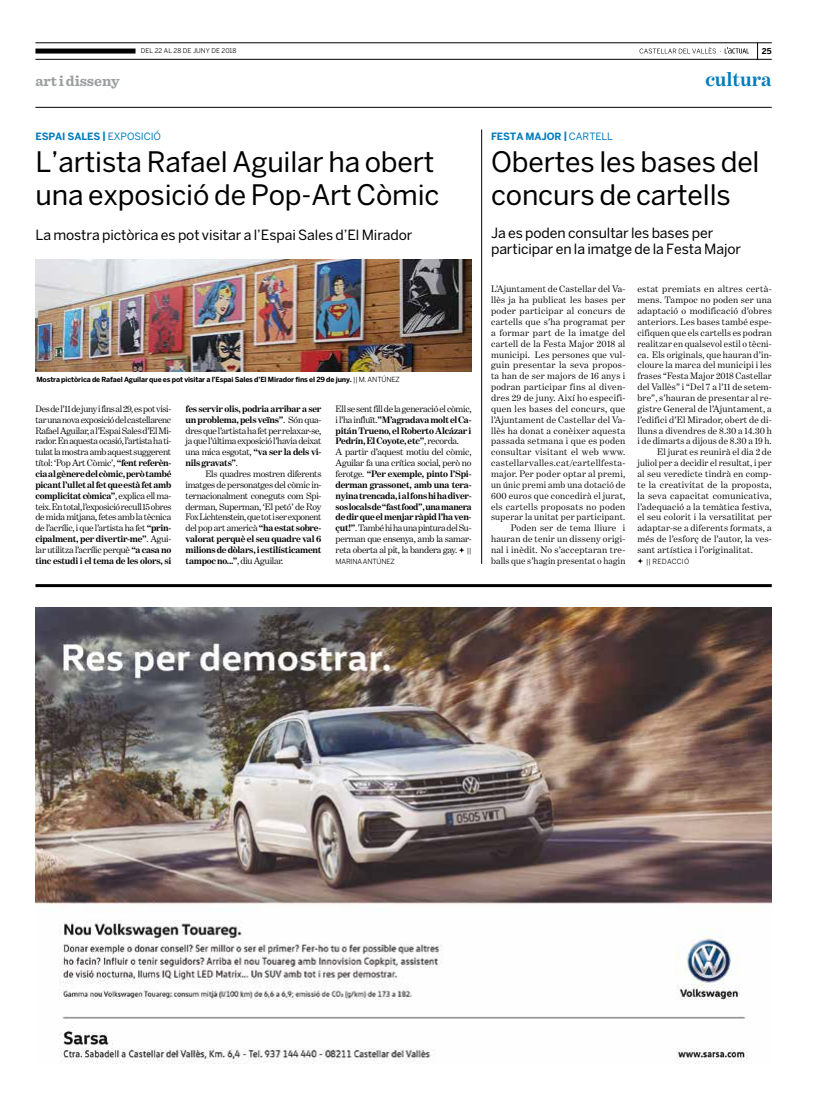
<style>
.page{position:relative;width:820px;height:1106px;background:#fff}
.page>*{position:absolute;margin:0;border:0;box-sizing:border-box;transform-origin:0 0}
.t1{font:28px/33px "Benton Sans";letter-spacing:-.005em;color:#000}
.t2{font:700 20px "Benton Modern One";letter-spacing:-.005em;color:#007bc0}
.t3{font:700 15px "Sentinel";letter-spacing:-.005em;color:#9c9e9f}
.t4{font:14px/16px "Benton Sans";letter-spacing:-.005em;color:#000}
.t5{font:10px "Benton Sans";letter-spacing:-.005em;color:#007bc0}
.t6{font:700 10px "Benton Sans";color:#007bc0}
.t7{font:9.5px/10.9px "Benton Modern One";letter-spacing:.025em;color:#000;text-align:justify}
.t8{font:700 9.5px/10.9px "Benton Modern One";letter-spacing:-.025em;color:#000}
.t9{font:700 8px "Benton Sans";color:#000}
.t10{font:700 7px "Benton Sans";letter-spacing:-.02em;color:#000}
.t11{font:7px "Benton Sans";letter-spacing:-.025em;color:#000}
.t12{font:7px "Benton Sans";letter-spacing:.025em;color:#000}
.t13{font:6.5px "Benton Sans";letter-spacing:.005em;color:#000}
.s1{font-weight:700}
.s2{font-weight:400}
.s3{font-family:"Benton Sans";font-weight:400;font-size:7px}
</style>
<div class="page">
<svg style="left:757px;top:44px;width:1px;height:15px"></svg>
<svg style="left:639px;top:47px;width:109px;height:7px"></svg>
<hr style="left:35px;top:107px;width:736px;height:1px;background:#000">
<hr style="left:35px;top:43px;width:736px;height:1px;background:#000">
<hr style="left:35px;top:59px;width:736px;height:1px;background:#000">
<div style="left:35px;top:49px;width:100px;height:5px;background:#000"></div>
<hr style="left:35px;top:584px;width:736px;height:3px;background:#000">
<img style="left:35px;top:260px;width:436px;height:111px">
<svg style="left:459px;top:547px;width:5px;height:6px"></svg>
<svg style="left:637px;top:558px;width:5px;height:6px"></svg>
<hr style="left:481px;top:129px;width:1px;height:435px;background:#000">
<img style="left:35px;top:607px;width:736px;height:456px">
<p class="t13" style="left:141px;top:47px;width:97px">DEL 22 AL 28 DE JUNY DE 2018</p>
<p class="t9" style="left:761px;top:46px;width:11px">25</p>
<h3 class="t3" style="left:35px;top:69px;width:86px">art i disseny</h3>
<h2 class="t2" style="left:705px;top:68px;width:68px">cultura</h2>
<p class="t6" style="left:35px;top:131px;width:40px">espai sales</p>
<p class="t5" style="left:102px;top:131px;width:60px"><span class="s1">|</span> exposició</p>
<h1 class="t1" style="left:35px;top:145px;width:405px">L’artista Rafael Aguilar ha obert una exposició de Pop-Art Còmic</h1>
<h3 class="t4" style="left:35px;top:227px;width:378px">La mostra pictòrica es pot visitar a l’Espai Sales d’El Mirador</h3>
<p class="t10" style="left:36px;top:375px;width:365px">Mostra pictòrica de Rafael Aguilar que es pot visitar a l’Espai Sales d’El Mirador fins el 29 de juny. <span class="s2">|| M. ANTÚNEZ</span></p>
<p class="t7" style="left:185px;top:403px;width:137px"><span class="s1">fes servir olis, podria arribar a ser un problema, pels veïns”</span>. Són qua&shy;dres que l’artista ha fet per relaxar-se, ja que l’última exposició l’havia deixat una mica esgotat, <span class="s1">“va ser la dels vi&shy;nils gravats”</span>.</p>
<p class="t7" style="left:185px;top:468px;width:137px;text-indent:20px">Els quadres mostren diferents imatges de personatges del còmic in&shy;ternacionalment coneguts com Spi&shy;derman, Superman, ‘El petó’ de Roy Fox Lichtenstein, que tot i ser exponent del pop art americà <span class="s1">“ha estat sobre&shy;valorat perquè el seu quadre val 6 milions de dòlars, i estilísticament tampoc no...”</span>, diu Aguilar.</p>
<p class="t7" style="left:35px;top:403px;width:137px">Des de l’11 de juny i fins al 29, es pot visi&shy;tar una nova exposició del castellarenc Rafael Aguilar, a l’Espai Sales d’El Mi&shy;rador. En aquesta ocasió, l’artista ha ti&shy;tulat la mostra amb aquest suggerent títol: ‘Pop Art Còmic’, <span class="s1">“fent referèn&shy;cia al gènere del còmic, però també picant l’ullet al fet que està fet amb complicitat còmica”</span>, explica ell ma&shy;teix. En total, l’exposició recull 15 obres de mida mitjana, fetes amb la tècnica de l’acrílic, i que l’artista ha fet <span class="s1">“prin&shy;cipalment, per divertir-me”</span>. Agui&shy;lar utilitza l’acrílic perquè <span class="s1">“a casa no tinc estudi i el tema de les olors, si</span></p>
<p class="t8" style="left:335px;top:403px;width:137px"><span class="s2">Ell se sent fill de la generació el còmic, i l’ha influït.</span>”M’agradava molt el Ca&shy;pitán Trueno, el Roberto Alcázar i Pedrín, El Coyote, etc”<span class="s2">, recorda.<br>A partir d’aquest motiu del còmic, Aguilar fa una crítica social, però no ferotge.</span> “Per exemple, pinto l’Spi&shy;derman grassonet, amb una tera&shy;nyina trencada, i al fons hi ha diver&shy;sos locals de “fast food”, una manera de dir que el menjar ràpid l’ha ven&shy;çut!”<span class="s2">. També hi ha una pintura del Su&shy;perman que ensenya, amb la samar&shy;reta oberta al pit, la bandera gay.</span> <span class="s3">||</span></p>
<p class="t11" style="left:335px;top:557px;width:61px">MARINA ANTÚNEZ</p>
<p class="t6" style="left:491px;top:131px;width:8px">festa</p>
<p class="t6" style="left:525px;top:131px;width:8px">maj</p>
<p class="t5" style="left:546px;top:131px;width:61px"><span class="s1">or |</span> cartell</p>
<h1 class="t1" style="left:491px;top:145px;width:270px">Obertes les bases del concurs de cartells</h1>
<h3 class="t4" style="left:491px;top:225px;width:251px">Ja es poden consultar les bases per participar en la imatge de la Festa Major</h3>
<p class="t7" style="left:491px;top:284px;width:136px;text-align:right">L’Ajuntament de Castellar del Va&shy;llès ja ha publicat les bases per poder participar al concurs de cartells que s’ha programat per a formar part de la imatge del cartell de la Festa Major 2018 al municipi. Les persones que vul&shy;guin presentar la seva propos&shy;ta han de ser majors de 16 anys i podran participar fins al diven&shy;dres 29 de juny. Així ho especifi&shy;quen les bases del concurs, que l’Ajuntament de Castellar del Va&shy;llès ha donat a conèixer aquesta passada setmana i que es poden consultar visitant el web www. castellarvalles.cat/cartellfesta&shy;major. Per poder optar al premi, un únic premi amb una dotació de<br>600 euros que concedirà el jurat, els cartells proposats no poden superar la unitat per participant.<br>Poden ser de tema lliure i hauran de tenir un disseny origi&shy;nal i inèdit. No s’acceptaran tre&shy;balls que s’hagin presentat o hagin</p>
<p class="t7" style="left:637px;top:284px;width:136px">estat premiats en altres certà-</p>
<p class="t7" style="left:637px;top:294px;width:136px">mens. Tampoc no poden ser una</p>
<p class="t7" style="left:637px;top:305px;width:136px">adaptació o modificació d’obres</p>
<p class="t7" style="left:637px;top:316px;width:136px">anteriors. Les bases també espe-</p>
<p class="t7" style="left:637px;top:327px;width:136px">cifiquen que els cartells es podran</p>
<p class="t7" style="left:637px;top:338px;width:136px">realitzar en qualsevol estil o tècni-</p>
<p class="t7" style="left:637px;top:349px;width:136px">ca. Els originals, que hauran d’in-</p>
<p class="t7" style="left:637px;top:360px;width:136px">cloure la marca del municipi i les</p>
<p class="t7" style="left:637px;top:370px;width:136px">frases “Festa Major 2018 Castellar</p>
<p class="t7" style="left:637px;top:381px;width:136px">del Vallès” i “Del 7 a l’11 de setem-</p>
<p class="t7" style="left:637px;top:392px;width:136px">bre”, s’hauran de presentar al re-</p>
<p class="t7" style="left:637px;top:403px;width:136px">gistre General de l’Ajuntament, a</p>
<p class="t7" style="left:637px;top:414px;width:136px">l’edifici d’El Mirador, obert de di-</p>
<p class="t7" style="left:637px;top:425px;width:136px">lluns a divendres de 8.30 a 14.30 h</p>
<p class="t7" style="left:637px;top:436px;width:136px">i de dimarts a dijous de 8.30 a 19 h.</p>
<p class="t7" style="left:657px;top:446px;width:116px">El jurat es reunirà el dia 2 de</p>
<p class="t7" style="left:637px;top:457px;width:136px">juliol per a decidir el resultat, i per</p>
<p class="t7" style="left:637px;top:468px;width:136px">al seu veredicte tindrà en comp-</p>
<p class="t7" style="left:637px;top:479px;width:136px">te la creativitat de la proposta,</p>
<p class="t7" style="left:637px;top:490px;width:136px">la seva capacitat comunicativa,</p>
<p class="t7" style="left:637px;top:501px;width:136px">l’adequació a la temàtica festiva,</p>
<p class="t7" style="left:637px;top:512px;width:136px">el seu colorit i la versatilitat per</p>
<p class="t7" style="left:637px;top:522px;width:136px">adaptar-se a diferents formats, a</p>
<p class="t7" style="left:637px;top:533px;width:136px">més de l’esforç de l’autor, la ves-</p>
<p class="t7" style="left:637px;top:544px;width:117px">sant artística i l’originalitat.</p>
<p class="t12" style="left:645px;top:557px;width:45px">|| REDACCIÓ</p>
</div>
